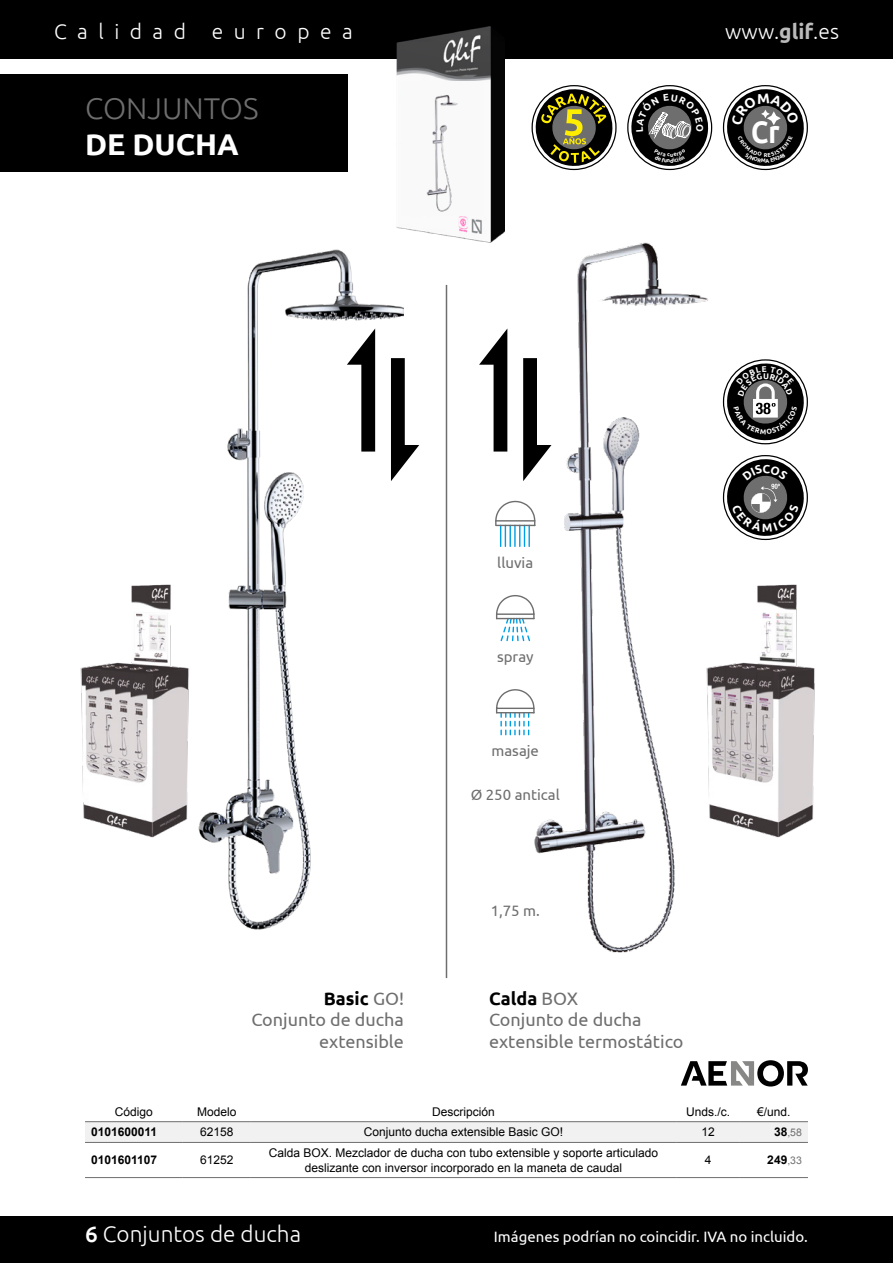
<style>
.page{position:relative;width:893px;height:1263px;background:#fff}
.page>*{position:absolute;margin:0;border:0;box-sizing:border-box;transform-origin:0 0}
.t1{font:700 31.2px "Ubuntu";color:#fff;scale:.86 1}
.Titular_gris_20_EXTE{font:300 30px "Ubuntu";color:#6e6e6e}
.Titular_blanco_20_Ne{font:700 30px "Ubuntu";color:#fff}
.t2{font:300 22.5px "Ubuntu";color:#fff}
.t3{font:300 21px "Ubuntu";letter-spacing:.5em;color:#fff}
.t4{font:18px/21.6px "Ubuntu";color:#6e6e6e;text-align:right}
.t5{font:15px "Ubuntu";color:#fff}
.t6{font:15px "Ubuntu";color:#6e6e6e}
.basico{font:12px/14.4px "Arial";color:#000;text-align:center}
.columna_izq{font:700 12px "Arial";color:#000}
.precio{font:700 12px "Arial";color:#000}
.precio-2{font:10.5px "Arial";color:#6e6e6e}
.t7{font:700 5.55px "Ubuntu";color:#fff}
.s1{font-weight:700;color:#bbb}
.s2{font-weight:700;color:#000}
.s3{font-weight:700;font-size:12px;color:#000}
.s4{font-weight:400;font-size:10.5px;color:#6e6e6e}
.s5{font-weight:500}
</style>
<div class="page">
<div style="left:0;top:0;width:893px;height:59px;background:#000"></div>
<div style="left:0;top:1216px;width:893px;height:47px;background:#000"></div>
<div style="left:0;top:74px;width:348px;height:98px;background:#000"></div>
<img style="left:213px;top:249px;width:190px;height:681px">
<img style="left:528px;top:242px;width:180px;height:711px">
<img style="left:389px;top:26px;width:115px;height:228px">
<div style="left:402px;top:81px;width:82px;height:134px;background:#f9f9f9"></div>
<img style="left:426px;top:95px;width:31px;height:117px">
<svg style="left:85px;top:1122px;width:723px;height:20px"></svg>
<hr style="left:183px;top:1121px;width:68px;height:1px;background:#6e6e6e">
<hr style="left:676px;top:1121px;width:64px;height:1px;background:#6e6e6e">
<hr style="left:183px;top:1142px;width:68px;height:1px;background:#6e6e6e">
<hr style="left:676px;top:1142px;width:64px;height:1px;background:#6e6e6e">
<hr style="left:183px;top:1177px;width:68px;height:1px;background:#6e6e6e">
<hr style="left:676px;top:1177px;width:64px;height:1px;background:#6e6e6e">
<hr style="left:85px;top:1121px;width:98px;height:1px;background:#6e6e6e">
<hr style="left:251px;top:1121px;width:425px;height:1px;background:#6e6e6e">
<hr style="left:85px;top:1142px;width:98px;height:1px;background:#6e6e6e">
<hr style="left:251px;top:1142px;width:425px;height:1px;background:#6e6e6e">
<hr style="left:85px;top:1177px;width:98px;height:1px;background:#6e6e6e">
<hr style="left:251px;top:1177px;width:425px;height:1px;background:#6e6e6e">
<hr style="left:740px;top:1142px;width:68px;height:1px;background:#6e6e6e">
<hr style="left:740px;top:1121px;width:68px;height:1px;background:#6e6e6e">
<hr style="left:740px;top:1177px;width:68px;height:1px;background:#6e6e6e">
<svg style="left:681px;top:1060px;width:127px;height:26px"></svg>
<svg style="left:479px;top:329px;width:28px;height:123px"></svg>
<svg style="left:523px;top:358px;width:28px;height:123px"></svg>
<svg style="left:347px;top:328px;width:28px;height:124px"></svg>
<svg style="left:391px;top:358px;width:28px;height:123px"></svg>
<svg style="left:495px;top:501px;width:40px;height:46px"></svg>
<svg style="left:496px;top:595px;width:39px;height:46px"></svg>
<svg style="left:496px;top:689px;width:39px;height:46px"></svg>
<hr style="left:496px;top:712px;width:39px;height:1px;background:#6e6e6e">
<img style="left:680px;top:574px;width:135px;height:269px">
<img style="left:80px;top:584px;width:133px;height:259px">
<hr style="left:446px;top:285px;width:1px;height:693px;background:#6e6e6e">
<svg style="left:531px;top:85px;width:86px;height:85px"></svg>
<svg style="left:723px;top:359px;width:85px;height:85px"></svg>
<svg style="left:723px;top:455px;width:85px;height:85px"></svg>
<svg style="left:627px;top:85px;width:85px;height:85px"></svg>
<svg style="left:723px;top:85px;width:85px;height:85px"></svg>
<h3 class="t3" style="left:54px;top:19px;width:300px">Calidad europea</h3>
<h3 class="t3" style="left:725px;top:19px;width:115px">www.<span class="s1">glif</span>.es</h3>
<p class="Titular_gris_20_EXTE" style="left:85px;top:90px;width:175px">CONJUNTOS</p>
<p class="Titular_blanco_20_Ne" style="left:85px;top:126px;width:155px">DE DUCHA</p>
<p class="t1" style="left:751px;top:113px;width:35px">Cr</p>
<p class="t7" style="left:764px;top:151px;width:5px">R</p>
<p class="t6" style="left:497px;top:553px;width:37px">lluvia</p>
<p class="t6" style="left:497px;top:647px;width:38px">spray</p>
<p class="t6" style="left:492px;top:741px;width:49px">masaje</p>
<p class="t6" style="left:471px;top:786px;width:91px">Ø 250 antical</p>
<p class="t6" style="left:491px;top:902px;width:51px">1,75 m.</p>
<p class="t4" style="left:251px;top:987px;width:154px"><span class="s2">Basic</span> GO!<br>Conjunto de ducha extensible</p>
<p class="t4" style="left:489px;top:987px;width:196px;text-align:left"><span class="s2">Calda</span> BOX<br>Conjunto de ducha extensible termostático</p>
<p class="basico" style="left:115px;top:1104px;width:40px">Código</p>
<p class="basico" style="left:197px;top:1104px;width:41px">Modelo</p>
<p class="basico" style="left:432px;top:1104px;width:64px">Descripción</p>
<p class="basico" style="left:686px;top:1104px;width:46px">Unds./c.</p>
<p class="basico" style="left:757px;top:1104px;width:35px">€/und.</p>
<p class="columna_izq" style="left:91px;top:1124px;width:68px">0101600011</p>
<p class="basico" style="left:200px;top:1125px;width:35px">62158</p>
<p class="basico" style="left:364px;top:1125px;width:201px">Conjunto ducha extensible Basic GO!</p>
<p class="basico" style="left:701px;top:1125px;width:15px">12</p>
<p class="precio-2" style="left:774px;top:1125px;width:29px"><span class="s3">38</span>,58</p>
<p class="columna_izq" style="left:91px;top:1152px;width:68px">0101601107</p>
<p class="basico" style="left:200px;top:1153px;width:35px">61252</p>
<p class="basico" style="left:269px;top:1146px;width:391px">Calda BOX. Mezclador de ducha con tubo extensible y soporte articulado deslizante con inversor incorporado en la maneta de caudal</p>
<p class="basico" style="left:705px;top:1153px;width:8px">4</p>
<p class="precio" style="left:767px;top:1152px;width:36px">249<span class="s4">,33</span></p>
<h3 class="t2" style="left:85px;top:1220px;width:218px"><span class="s5">6</span> Conjuntos de ducha</h3>
<p class="t5" style="left:494px;top:1228px;width:316px">Imágenes podrían no coincidir. IVA no incluido.</p>
</div>
